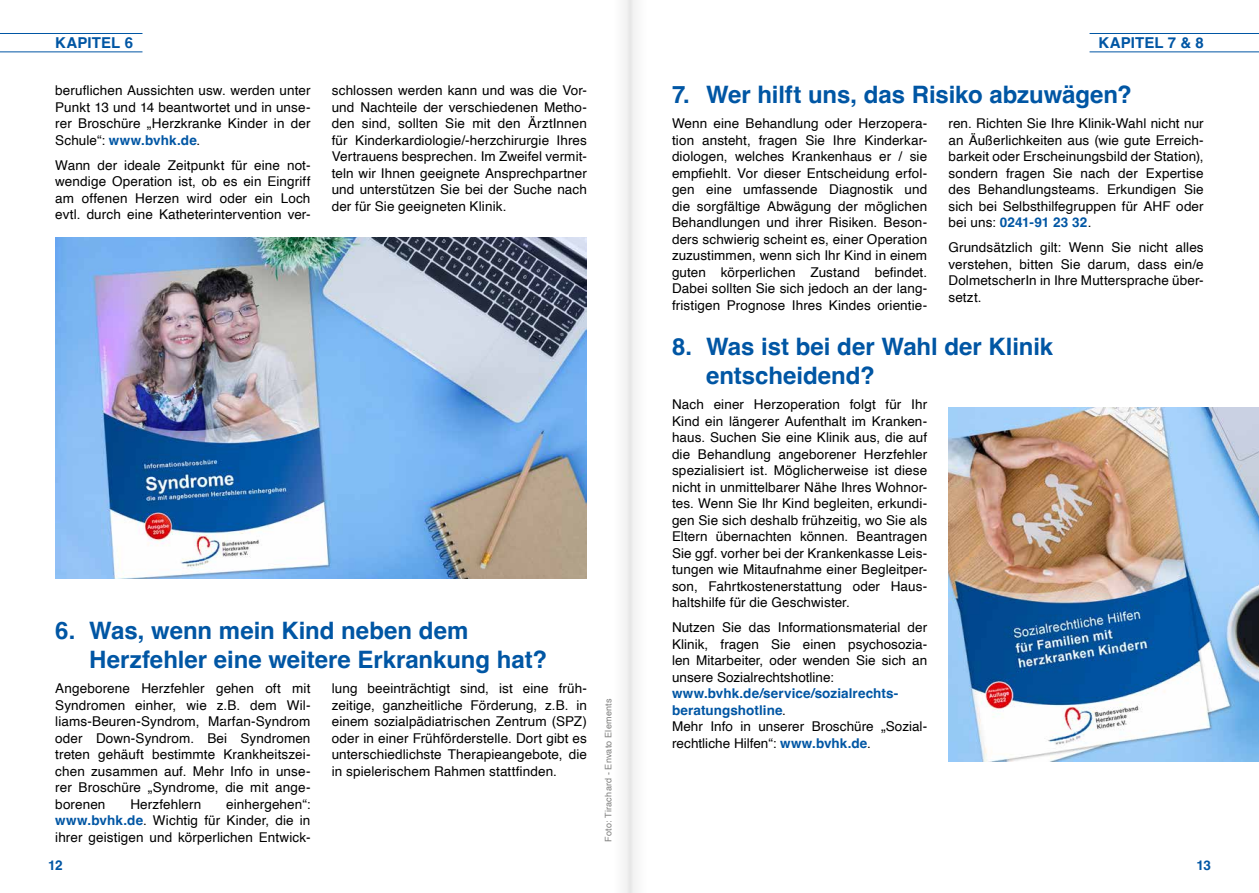
<style>
.page{position:relative;width:1259px;height:893px;background:#fff}
.page>*{position:absolute;margin:0;border:0;box-sizing:border-box;transform-origin:0 0}
.t1{font:700 24px/28.8px "Helvetica";color:#0056a4}
.t2{font:700 15px "Helvetica";letter-spacing:.005em;color:#0056a4}
.t3{font:13.5px/16.5px "Helvetica";letter-spacing:.005em;color:#000;text-align:justify}
.t4{font:700 13.5px/16.5px "Helvetica";letter-spacing:.005em;color:#0056a4}
.t5{font:9px "Helvetica";letter-spacing:.03em;color:#7d7d7c}
.s1{font-weight:700;color:#0056a4}
.s2{font-weight:400;color:#000}
</style>
<div class="page">
<img style="left:948px;top:407px;width:311px;height:354px">
<img style="left:55px;top:237px;width:532px;height:341px">
<hr style="left:0;top:51px;width:142px;height:1px;background:#0056a4">
<hr style="left:0;top:33px;width:142px;height:1px;background:#0056a4">
<hr style="left:1089px;top:51px;width:170px;height:1px;background:#0056a4">
<hr style="left:1089px;top:33px;width:170px;height:1px;background:#0056a4">
<svg style="left:624px;top:0;width:12px;height:893px;fill:#f0f0f0"></svg>
<p class="t2" style="left:55px;top:34px;width:79px">KAPITEL 6</p>
<p class="t2" style="left:1098px;top:34px;width:107px">KAPITEL 7 &amp; 8</p>
<p class="t3" style="left:55px;top:83px;width:257px">beruflichen Aussichten usw. werden unter Punkt 13 und 14 beantwortet und in unse&shy;rer Broschüre „Herzkranke Kinder in der Schule“: <span class="s1">www.bvhk.de</span>.</p>
<p class="t3" style="left:55px;top:157px;width:257px">Wann der ideale Zeitpunkt für eine not&shy;wendige Operation ist, ob es ein Eingriff am offenen Herzen wird oder ein Loch evtl. durch eine Katheterintervention ver-</p>
<p class="t3" style="left:332px;top:83px;width:257px">schlossen werden kann und was die Vor&shy;und Nachteile der verschiedenen Metho&shy;den sind, sollten Sie mit den ÄrztInnen für Kinderkardiologie/-herzchirurgie Ihres Vertrauens besprechen. Im Zweifel vermit&shy;teln wir Ihnen geeignete Ansprechpartner und unterstützen Sie bei der Suche nach der für Sie geeigneten Klinik.</p>
<h1 class="t1" style="left:89px;top:619px;width:459px;text-indent:-34px">6. Was, wenn mein Kind neben dem<br>Herzfehler eine weitere Erkrankung hat?</h1>
<p class="t3" style="left:55px;top:681px;width:257px">Angeborene Herzfehler gehen oft mit Syndromen einher, wie z.B. dem Wil&shy;liams-Beuren-Syndrom, Marfan-Syndrom oder Down-Syndrom. Bei Syndromen treten gehäuft bestimmte Krankheitszei&shy;chen zusammen auf. Mehr Info in unse&shy;rer Broschüre „Syndrome, die mit ange&shy;borenen</p>
<p class="t3" style="left:332px;top:681px;width:257px">lung beeinträchtigt sind, ist eine früh&shy;zeitige, ganzheitliche Förderung, z.B. in einem sozialpädiatrischen Zentrum (SPZ) oder in einer Frühförderstelle. Dort gibt es unterschiedlichste Therapieangebote, die in spielerischem Rahmen stattfinden.</p>
<p class="t3" style="left:130px;top:796px;width:72px">Herzfehlern</p>
<p class="t3" style="left:55px;top:796px;width:257px;text-indent:171px">einhergehen“: <span class="s1">www.bvhk.de</span>. Wichtig für Kinder, die in ihrer geistigen und körperlichen Entwick-</p>
<p class="t5" style="left:601px;top:842px;width:145px;rotate:-90deg">Foto: Tirachard - Envato Elements</p>
<h1 class="t1" style="left:672px;top:83px;width:461px">7. Wer hilft uns, das Risiko abzuwägen?</h1>
<p class="t3" style="left:672px;top:115px;width:257px">Wenn eine Behandlung oder Herzopera&shy;tion ansteht, fragen Sie Ihre Kinderkar&shy;diologen, welches Krankenhaus er / sie empfiehlt. Vor dieser Entscheidung erfol&shy;gen eine umfassende Diagnostik und die sorgfältige Abwägung der möglichen Behandlungen und ihrer Risiken. Beson&shy;ders schwierig scheint es, einer Operation zuzustimmen, wenn sich Ihr Kind in einem guten körperlichen Zustand befindet.<br>Dabei sollten Sie sich jedoch an der lang&shy;fristigen Prognose Ihres Kindes orientie-</p>
<p class="t3" style="left:948px;top:115px;width:257px">ren. Richten Sie Ihre Klinik-Wahl nicht nur an Äußerlichkeiten aus (wie gute Erreich&shy;barkeit oder Erscheinungsbild der Station), sondern fragen Sie nach der Expertise des Behandlungsteams. Erkundigen Sie sich bei Selbsthilfegruppen für AHF oder bei uns: <span class="s1">0241-91 23 32</span>.</p>
<p class="t3" style="left:948px;top:239px;width:257px">Grundsätzlich gilt: Wenn Sie nicht alles verstehen, bitten Sie darum, dass ein/e DolmetscherIn in Ihre Muttersprache über&shy;setzt.</p>
<h1 class="t1" style="left:706px;top:335px;width:348px;text-indent:-34px">8. Was ist bei der Wahl der Klinik entscheidend?</h1>
<p class="t3" style="left:672px;top:397px;width:257px">Nach einer Herzoperation folgt für Ihr Kind ein längerer Aufenthalt im Kranken&shy;haus. Suchen Sie eine Klinik aus, die auf die Behandlung angeborener Herzfehler spezialisiert ist. Möglicherweise ist diese nicht in unmittelbarer Nähe Ihres Wohnor&shy;tes. Wenn Sie Ihr Kind begleiten, erkundi&shy;gen Sie sich deshalb frühzeitig, wo Sie als Eltern übernachten können. Beantragen Sie ggf. vorher bei der Krankenkasse Leis&shy;tungen wie Mitaufnahme einer Begleitper&shy;son, Fahrtkostenerstattung oder Haus&shy;haltshilfe für die Geschwister.</p>
<p class="t3" style="left:672px;top:620px;width:257px">Nutzen Sie das Informationsmaterial der Klinik, fragen Sie einen psychosozia&shy;len Mitarbeiter, oder wenden Sie sich an unsere Sozialrechtshotline:</p>
<p class="t4" style="left:672px;top:687px;width:257px">www.bvhk.de/service/sozialrechts&shy;beratungshotline<span class="s2">.<br>Mehr Info in unserer Broschüre „Sozial&shy;rechtliche Hilfen“:</span> www.bvhk.de<span class="s2">.</span></p>
<p class="t4" style="left:48px;top:858px;width:16px">12</p>
<p class="t4" style="left:1196px;top:858px;width:16px">13</p>
</div>
